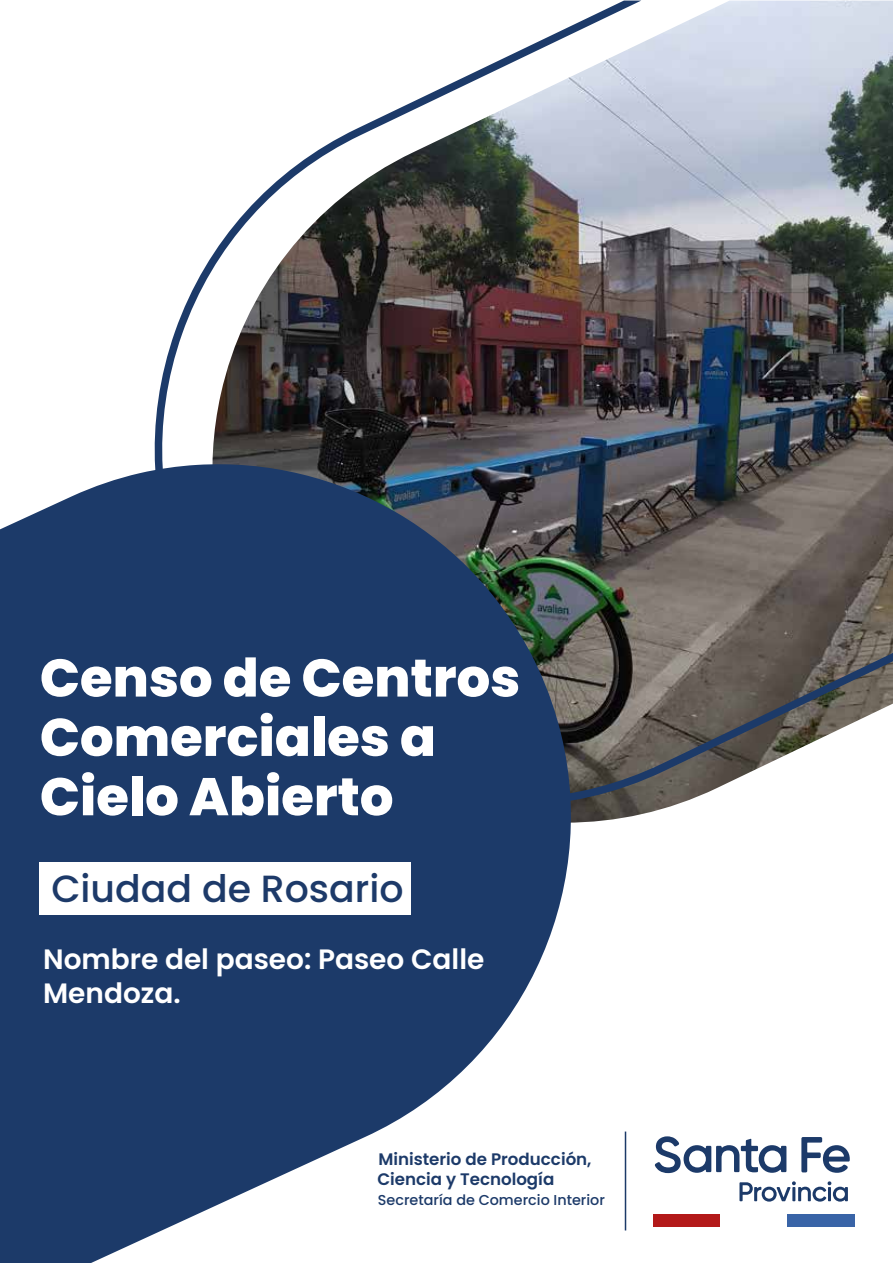
<style>
.page{position:relative;width:893px;height:1263px;background:#fff}
.page>*{position:absolute;margin:0;border:0;box-sizing:border-box;transform-origin:0 0}
.t1{font:800 52.95px/59.4px "Poppins";color:#fff}
.t2{font:500 37.8px "Poppins";color:#1d3a69}
.t3{font:600 28.05px/33.6px "Poppins";color:#fff}
.t4{font:600 16.65px/19.8px "Poppins";color:#1c3a69}
.t5{font:500 14.4px "Poppins";color:#1c3a69}
</style>
<div class="page">
<img style="left:154px;top:1px;width:739px;height:808px">
<svg style="left:739px;top:1181px;width:109px;height:20px"></svg>
<svg style="left:655px;top:1136px;width:131px;height:37px"></svg>
<svg style="left:801px;top:1137px;width:49px;height:36px"></svg>
<div style="left:653px;top:1214px;width:68px;height:12px;background:#b31919"></div>
<div style="left:788px;top:1214px;width:67px;height:12px;background:#3964a7"></div>
<hr style="left:625px;top:1131px;width:1px;height:99px;background:#1c3a68">
<svg style="left:0;top:456px;width:600px;height:807px;fill:#1c3a69"></svg>
<div style="left:40px;top:862px;width:371px;height:53px;background:#fff"></div>
<h1 class="t1" style="left:40px;top:649px;width:482px">Censo de Centros<br>Comerciales a<br>Cielo Abierto</h1>
<h2 class="t2" style="left:51px;top:867px;width:354px">Ciudad de Rosario</h2>
<h3 class="t3" style="left:43px;top:943px;width:443px">Nombre del paseo: Paseo Calle<br>Mendoza.</h3>
<p class="t4" style="left:377px;top:1149px;width:216px">Ministerio de Producción,<br>Ciencia y Tecnología</p>
<p class="t5" style="left:378px;top:1192px;width:228px">Secretaría de Comercio Interior</p>
</div>
